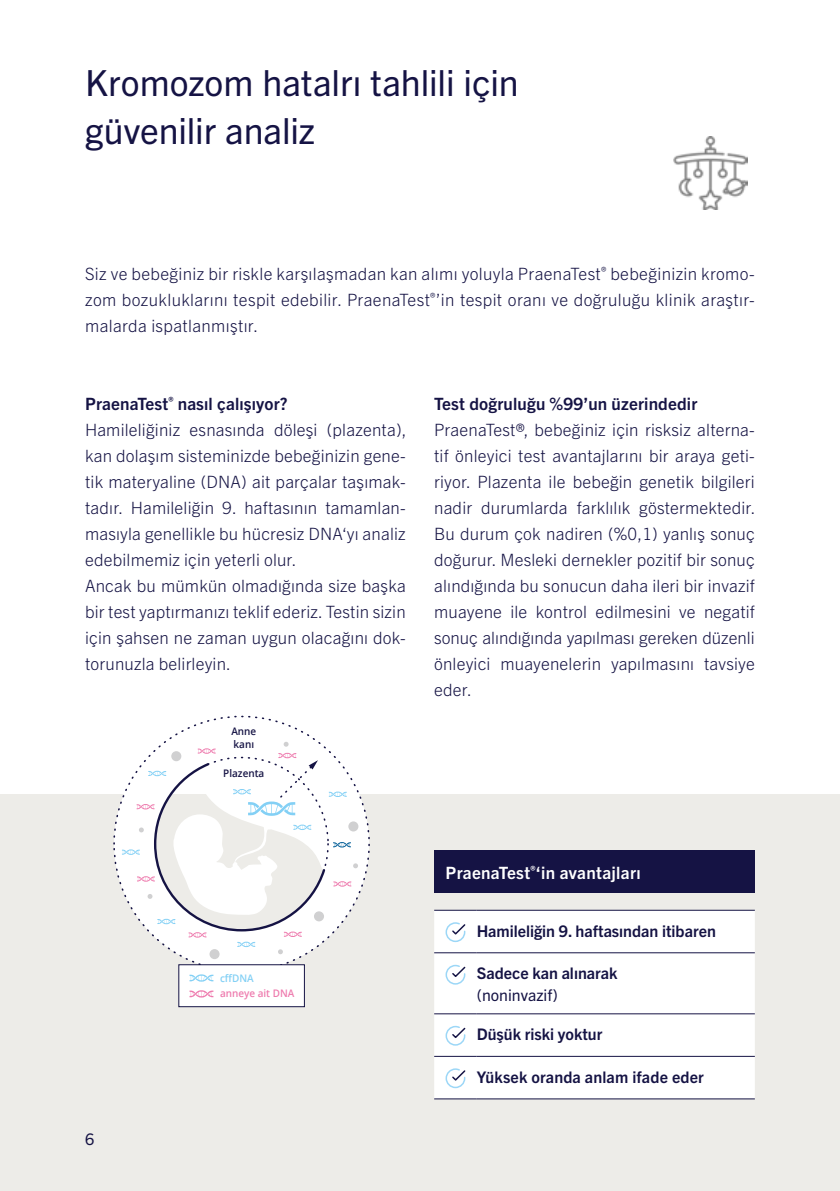
<style>
.page{position:relative;width:840px;height:1191px;background:#fff}
.page>*{position:absolute;margin:0;border:0;box-sizing:border-box;transform-origin:0 0}
.t1{font:36px/48px "Trade Gothic Next LT Pro";letter-spacing:-.005em;color:#151344}
.t2{font:300 17px/26px "Trade Gothic Next LT Pro";letter-spacing:.01em;color:#151344;text-align:justify}
.t3{font:700 17px "Trade Gothic Next LT Pro";letter-spacing:.01em;color:#151344}
.t4{font:700 17px "Trade Gothic Next LT Pro";letter-spacing:.02em;color:#fff}
.t5{font:700 16px "Trade Gothic Next LT Pro";color:#151344}
.t6{font:16px "Trade Gothic Next LT Pro";color:#151344}
.t7{font:600 10.4px/13px "Open Sans";color:#151344;scale:.95 1}
.t8{font:600 10.4px "Open Sans";color:#ee7bae;scale:.95 1}
.t9{font:600 10.4px "Open Sans";color:#83d0f5;scale:.95 1}
.s1{font-weight:700}
</style>
<div class="page">
<div style="left:0;top:794px;width:839px;height:397px;background:#edece8"></div>
<hr style="left:839px;top:794px;width:1px;height:397px;background:#f6f6f6">
<img style="left:673px;top:136px;width:74px;height:74px">
<svg style="left:113px;top:715px;width:257px;height:258px"></svg>
<div style="left:209px;top:949px;width:10px;height:10px;background:#d0d0d1;border-radius:50%"></div>
<div style="left:179px;top:964px;width:125px;height:42px;background:#fff"></div>
<div style="left:178px;top:964px;width:126px;height:43px;border:1px solid #151344"></div>
<svg style="left:189px;top:974px;width:24px;height:7px"></svg>
<svg style="left:189px;top:990px;width:24px;height:7px"></svg>
<svg style="left:122px;top:741px;width:236px;height:213px"></svg>
<div style="left:434px;top:850px;width:320px;height:43px;background:#151344"></div>
<div style="left:434px;top:910px;width:320px;height:188px;background:#fff"></div>
<hr style="left:434px;top:909px;width:42px;height:1px;background:#151344">
<hr style="left:476px;top:909px;width:278px;height:1px;background:#151344">
<hr style="left:434px;top:952px;width:42px;height:1px;background:#151344">
<hr style="left:476px;top:952px;width:278px;height:1px;background:#151344">
<hr style="left:434px;top:1013px;width:42px;height:1px;background:#151344">
<hr style="left:476px;top:1013px;width:278px;height:1px;background:#151344">
<hr style="left:434px;top:1055px;width:42px;height:1px;background:#151344">
<hr style="left:476px;top:1055px;width:278px;height:1px;background:#151344">
<hr style="left:434px;top:1098px;width:42px;height:1px;background:#151344">
<hr style="left:476px;top:1098px;width:278px;height:1px;background:#151344">
<svg style="left:444px;top:921px;width:22px;height:22px"></svg>
<svg style="left:444px;top:964px;width:22px;height:21px"></svg>
<svg style="left:444px;top:1025px;width:22px;height:21px"></svg>
<svg style="left:444px;top:1067px;width:22px;height:22px"></svg>
<h1 class="t1" style="left:85px;top:56px;width:435px">Kromozom hatalrı tahlili için güvenilir analiz</h1>
<p class="t2" style="left:85px;top:259px;width:670px">Siz ve bebeğiniz bir riskle karşılaşmadan kan alımı yoluyla PraenaTest<sup>®</sup> bebeğinizin kromo&shy;zom bozukluklarını tespit edebilir. PraenaTest<sup>®</sup>’in tespit oranı ve doğruluğu klinik araştır&shy;malarda ispatlanmıştır.</p>
<p class="t2" style="left:85px;top:390px;width:323px;text-align:left"><span class="s1">PraenaTest</span><sup>®</sup> <span class="s1">nasıl çalışıyor?<br></span>Hamileliğiniz esnasında döleşi (plazenta), kan dolaşım sisteminizde bebeğinizin gene&shy;tik materyaline (DNA) ait parçalar taşımak&shy;tadır. Hamileliğin 9. haftasının tamamlan&shy;masıyla genellikle bu hücresiz DNA‘yı analiz edebilmemiz için yeterli olur.<br>Ancak bu mümkün olmadığında size başka bir test yaptırmanızı teklif ederiz. Testin sizin için şahsen ne zaman uygun olacağını dok&shy;torunuzla belirleyin.</p>
<p class="t3" style="left:434px;top:392px;width:264px">Test doğruluğu %99’un üzerindedir</p>
<p class="t2" style="left:434px;top:416px;width:322px">PraenaTest®, bebeğiniz için risksiz alterna&shy;tif önleyici test avantajlarını bir araya geti&shy;riyor. Plazenta ile bebeğin genetik bilgileri nadir durumlarda farklılık göstermektedir.<br>Bu durum çok nadiren (%0,1) yanlış sonuç doğurur. Mesleki dernekler pozitif bir sonuç alındığında bu sonucun daha ileri bir invazif muayene ile kontrol edilmesini ve negatif sonuç alındığında yapılması gereken düzenli önleyici muayenelerin yapılmasını tavsiye eder.</p>
<p class="t6" style="left:85px;top:1128px;width:11px">6</p>
<p class="t7" style="left:231px;top:724px;width:28px">Anne kanı</p>
<p class="t7" style="left:223px;top:767px;width:45px">Plazenta</p>
<p class="t9" style="left:220px;top:970px;width:37px">cffDNA</p>
<p class="t8" style="left:220px;top:986px;width:80px">anneye ait DNA</p>
<p class="t4" style="left:445px;top:860px;width:196px">PraenaTest<sup>®</sup>‘in avantajları</p>
<p class="t5" style="left:476px;top:920px;width:240px">Hamileliğin 9. haftasından itibaren</p>
<p class="t5" style="left:476px;top:962px;width:142px">Sadece kan alınarak</p>
<p class="t6" style="left:476px;top:984px;width:83px">(noninvazif)</p>
<p class="t5" style="left:476px;top:1023px;width:127px">Düşük riski yoktur</p>
<p class="t5" style="left:476px;top:1066px;width:228px">Yüksek oranda anlam ifade eder</p>
</div>
